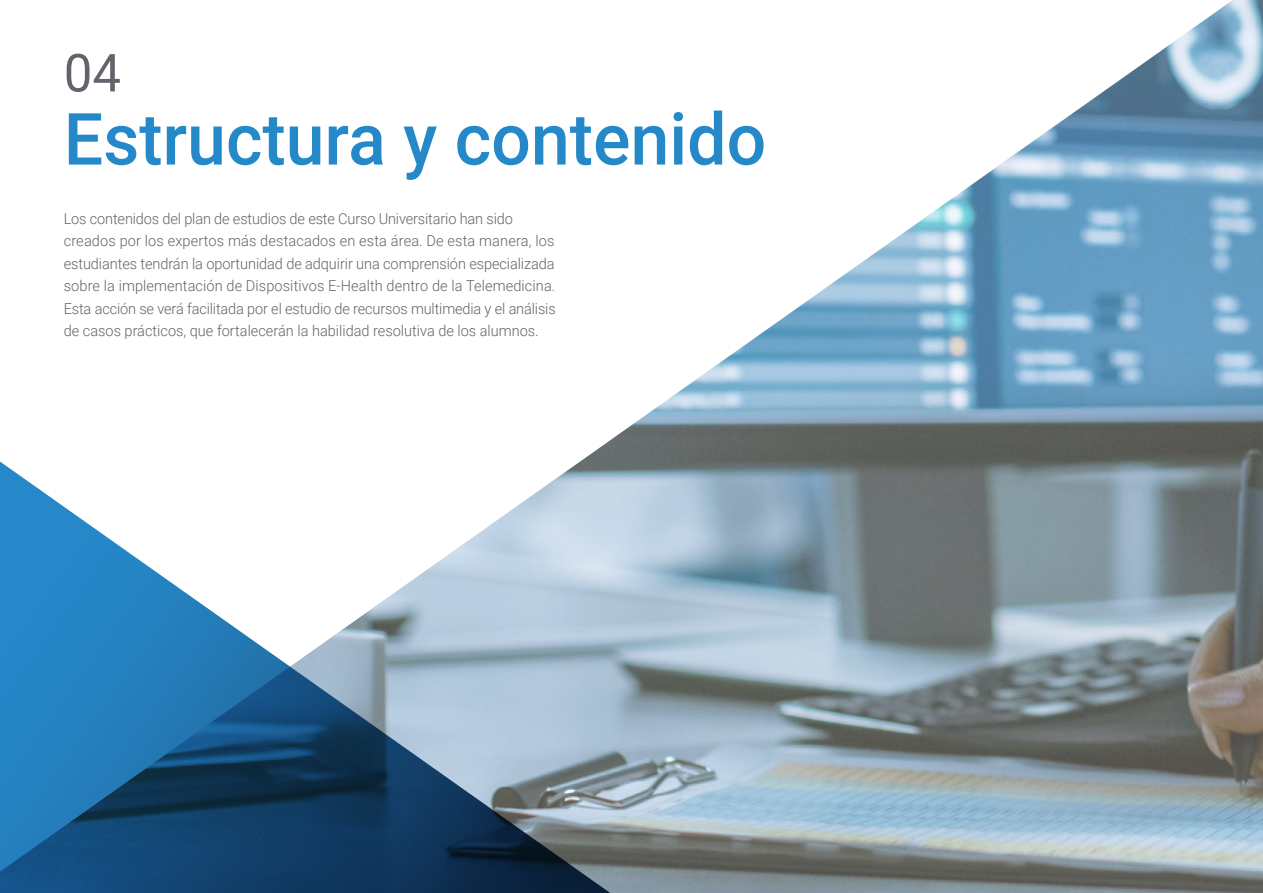
<style>
.page{position:relative;width:1263px;height:893px;background:#fff}
.page>*{position:absolute;margin:0;border:0;box-sizing:border-box;transform-origin:0 0}
.t1{font:500 72px "Roboto";color:#2488c9}
.t2{font:52.5px "Roboto";color:#61646a}
.t3{font:300 15px/22.5px "Roboto";letter-spacing:-.005em;color:#61646a}
</style>
<div class="page">
<img style="left:602px;top:0;width:661px;height:893px">
<svg style="left:0;top:446px;width:640px;height:447px"></svg>
<h2 class="t2" style="left:64px;top:36px;width:59px">04</h2>
<h1 class="t1" style="left:64px;top:89px;width:704px">Estructura y contenido</h1>
<p class="t3" style="left:64px;top:207px;width:493px">Los contenidos del plan de estudios de este Curso Universitario han sido creados por los expertos más destacados en esta área. De esta manera, los estudiantes tendrán la oportunidad de adquirir una comprensión especializada sobre la implementación de Dispositivos E-Health dentro de la Telemedicina.<br>Esta acción se verá facilitada por el estudio de recursos multimedia y el análisis de casos prácticos, que fortalecerán la habilidad resolutiva de los alumnos.</p>
</div>
